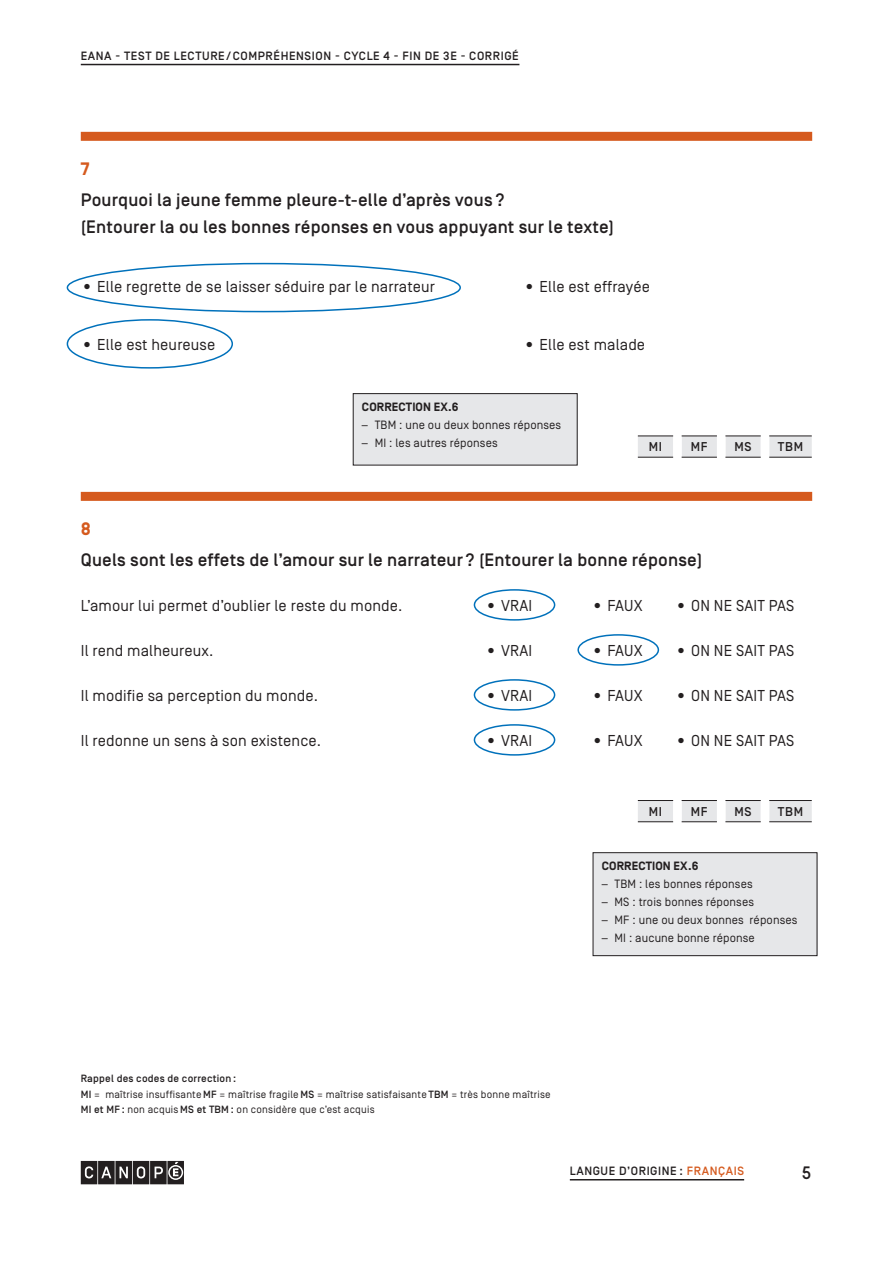
<style>
.page{position:relative;width:893px;height:1263px;background:#fff}
.page>*{position:absolute;margin:0;border:0;box-sizing:border-box;transform-origin:0 0}
.t1{font:500 18px/27px "Simplon BP";letter-spacing:.01em;color:#231f20}
.t2{font:700 18px "Simplon BP";color:#d55a1e}
.t3{font:500 18px "Simplon BP Mono";color:#231f20}
.t4{font:15.75px "Simplon BP Regular";letter-spacing:.01em;color:#231f20}
.t5{font:500 12.75px "Simplon BP";letter-spacing:.05em;color:#231f20}
.t6{font:12px "Simplon BP Regular";letter-spacing:.01em;color:#231f20}
.t7{font:500 12px "Simplon BP";letter-spacing:.05em;color:#231f20}
.t8{font:700 12px "Simplon BP";letter-spacing:.01em;color:#231f20}
.t9{font:10.5px/15.9px "Simplon BP Regular";letter-spacing:.02em;color:#231f20}
.t10{font:500 10.5px "Simplon BP";letter-spacing:.02em;color:#231f20}
.s1{font-family:"Caecilia LT Std"}
.s2{font-family:"Simplon BP";font-weight:500}
.s3{color:#d55a1e}
</style>
<div class="page">
<hr style="left:81px;top:64px;width:438px;height:1px;background:#231f20">
<svg style="left:81px;top:1161px;width:103px;height:23px;background:#4b4849"></svg>
<hr style="left:570px;top:1179px;width:174px;height:1px;background:#231f20">
<div style="left:81px;top:132px;width:731px;height:9px;background:#d55a1e"></div>
<div style="left:81px;top:492px;width:731px;height:9px;background:#d55a1e"></div>
<svg style="left:638px;top:436px;width:174px;height:21px"></svg>
<hr style="left:638px;top:436px;width:35px;height:1px;background:#231f20">
<hr style="left:682px;top:436px;width:35px;height:1px;background:#231f20">
<hr style="left:725px;top:436px;width:36px;height:1px;background:#231f20">
<hr style="left:769px;top:436px;width:43px;height:1px;background:#231f20">
<hr style="left:638px;top:457px;width:35px;height:1px;background:#231f20">
<hr style="left:682px;top:457px;width:35px;height:1px;background:#231f20">
<hr style="left:725px;top:457px;width:36px;height:1px;background:#231f20">
<hr style="left:769px;top:457px;width:43px;height:1px;background:#231f20">
<svg style="left:638px;top:800px;width:174px;height:22px"></svg>
<hr style="left:638px;top:800px;width:35px;height:1px;background:#231f20">
<hr style="left:682px;top:800px;width:35px;height:1px;background:#231f20">
<hr style="left:725px;top:800px;width:36px;height:1px;background:#231f20">
<hr style="left:769px;top:800px;width:43px;height:1px;background:#231f20">
<hr style="left:638px;top:821px;width:35px;height:1px;background:#231f20">
<hr style="left:682px;top:821px;width:35px;height:1px;background:#231f20">
<hr style="left:725px;top:821px;width:36px;height:1px;background:#231f20">
<hr style="left:769px;top:821px;width:43px;height:1px;background:#231f20">
<div style="left:67px;top:263px;width:394px;height:49px;border:2px solid #0071bb;border-radius:50%"></div>
<div style="left:67px;top:319px;width:166px;height:50px;border:2px solid #0071bb;border-radius:50%"></div>
<div style="left:474px;top:589px;width:81px;height:32px;border:2px solid #0071bb;border-radius:50%"></div>
<div style="left:577px;top:634px;width:82px;height:32px;border:2px solid #0071bb;border-radius:50%"></div>
<div style="left:474px;top:679px;width:81px;height:32px;border:2px solid #0071bb;border-radius:50%"></div>
<div style="left:474px;top:724px;width:81px;height:32px;border:2px solid #0071bb;border-radius:50%"></div>
<div style="left:353px;top:394px;width:224px;height:71px;background:#e6e7e9"></div>
<div style="left:353px;top:393px;width:224px;height:72px;border:1px solid #231f20"></div>
<div style="left:593px;top:853px;width:224px;height:103px;background:#e6e7e9"></div>
<div style="left:593px;top:852px;width:224px;height:104px;border:1px solid #231f20"></div>
<p class="t7" style="left:81px;top:49px;width:440px">EANA - TEST DE LECTURE/COMPRÉHENSION - CYCLE 4 - FIN DE 3E - CORRIGÉ</p>
<p class="t2" style="left:81px;top:158px;width:10px">7</p>
<p class="t1" style="left:81px;top:187px;width:535px">Pourquoi la jeune femme pleure-t-elle d’après vous ?<br>(Entourer la ou les bonnes réponses en vous appuyant sur le texte)</p>
<p class="t4" style="left:81px;top:277px;width:356px">• Elle regrette de se laisser séduire par le narrateur</p>
<p class="t4" style="left:523px;top:277px;width:128px">• Elle est effrayée</p>
<p class="t4" style="left:81px;top:336px;width:136px">• Elle est heureuse</p>
<p class="t4" style="left:523px;top:336px;width:124px">• Elle est malade</p>
<p class="t8" style="left:362px;top:400px;width:98px">CORRECTION EX.6</p>
<p class="t6" style="left:362px;top:418px;width:201px"><span class="s1">–</span> TBM : une ou deux bonnes réponses</p>
<p class="t6" style="left:362px;top:436px;width:137px"><span class="s1">–</span> MI : les autres réponses</p>
<p class="t5" style="left:649px;top:440px;width:15px">MI</p>
<p class="t5" style="left:691px;top:440px;width:18px">MF</p>
<p class="t5" style="left:734px;top:440px;width:19px">MS</p>
<p class="t5" style="left:778px;top:440px;width:27px">TBM</p>
<p class="t2" style="left:81px;top:518px;width:12px">8</p>
<p class="t1" style="left:81px;top:547px;width:623px">Quels sont les effets de l’amour sur le narrateur ? (Entourer la bonne réponse)</p>
<p class="t4" style="left:81px;top:597px;width:323px">L’amour lui permet d’oublier le reste du monde.</p>
<p class="t4" style="left:485px;top:597px;width:49px">• VRAI</p>
<p class="t4" style="left:591px;top:597px;width:53px">• FAUX</p>
<p class="t4" style="left:675px;top:597px;width:121px">• ON NE SAIT PAS</p>
<p class="t4" style="left:81px;top:642px;width:134px">Il rend malheureux.</p>
<p class="t4" style="left:485px;top:642px;width:49px">• VRAI</p>
<p class="t4" style="left:591px;top:642px;width:53px">• FAUX</p>
<p class="t4" style="left:675px;top:642px;width:121px">• ON NE SAIT PAS</p>
<p class="t4" style="left:81px;top:687px;width:239px">Il modifie sa perception du monde.</p>
<p class="t4" style="left:485px;top:687px;width:49px">• VRAI</p>
<p class="t4" style="left:591px;top:687px;width:53px">• FAUX</p>
<p class="t4" style="left:675px;top:687px;width:121px">• ON NE SAIT PAS</p>
<p class="t4" style="left:81px;top:732px;width:242px">Il redonne un sens à son existence.</p>
<p class="t4" style="left:485px;top:732px;width:49px">• VRAI</p>
<p class="t4" style="left:591px;top:732px;width:53px">• FAUX</p>
<p class="t4" style="left:675px;top:732px;width:121px">• ON NE SAIT PAS</p>
<p class="t5" style="left:649px;top:804px;width:15px">MI</p>
<p class="t5" style="left:691px;top:804px;width:18px">MF</p>
<p class="t5" style="left:734px;top:804px;width:19px">MS</p>
<p class="t5" style="left:778px;top:804px;width:27px">TBM</p>
<p class="t8" style="left:602px;top:859px;width:98px">CORRECTION EX.6</p>
<p class="t6" style="left:602px;top:877px;width:152px"><span class="s1">–</span> TBM : les bonnes réponses</p>
<p class="t6" style="left:602px;top:895px;width:154px"><span class="s1">–</span> MS : trois bonnes réponses</p>
<p class="t6" style="left:602px;top:913px;width:197px"><span class="s1">–</span> MF : une ou deux bonnes réponses</p>
<p class="t6" style="left:602px;top:931px;width:155px"><span class="s1">–</span> MI : aucune bonne réponse</p>
<p class="t10" style="left:81px;top:1072px;width:157px">Rappel des codes de correction :</p>
<p class="t9" style="left:81px;top:1086px;width:471px"><span class="s2">MI</span> = maîtrise insuffisante <span class="s2">MF</span> = maîtrise fragile <span class="s2">MS</span> = maîtrise satisfaisante <span class="s2">TBM</span> = très bonne maîtrise<br><span class="s2">MI et MF :</span> non acquis <span class="s2">MS et TBM :</span> on considère que c’est acquis</p>
<p class="t7" style="left:570px;top:1164px;width:176px">LANGUE D’ORIGINE : <span class="s3">FRANÇAIS</span></p>
<p class="t3" style="left:801px;top:1161px;width:12px">5</p>
</div>
